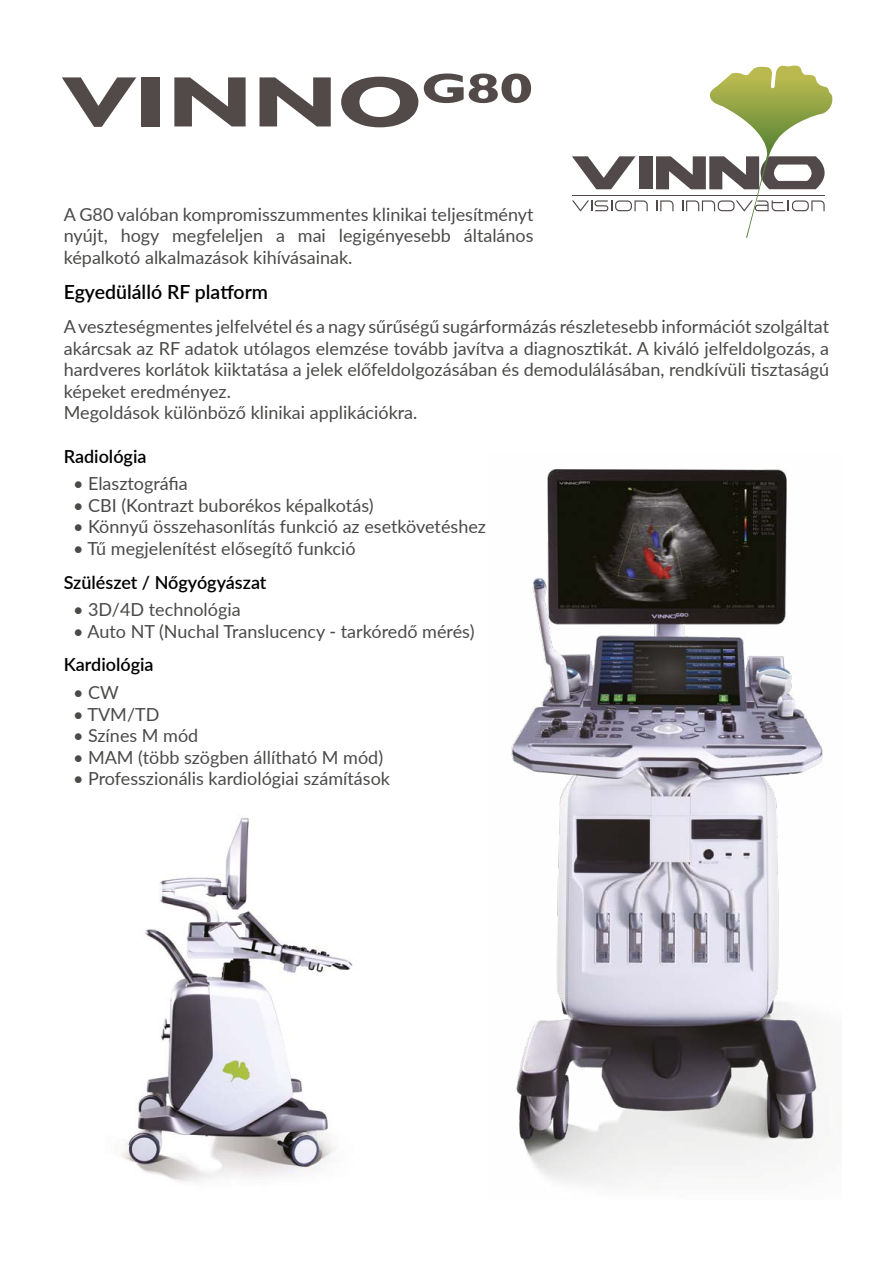
<style>
.page{position:relative;width:893px;height:1263px;background:#fff}
.page>*{position:absolute;margin:0;border:0;box-sizing:border-box;transform-origin:0 0}
.t1{font:700 71.7px "Humanist 521 BT";color:#524a49;scale:1.45 1}
.t2{font:600 19.5px "Lato";color:#000}
.t3{font:18px/21.6px "Lato";color:#4a4a49;text-align:justify}
.t4{font:600 18px "Lato";color:#000}
</style>
<div class="page">
<div style="left:639px;top:156px;width:14px;height:33px;background:#524a4a"></div>
<svg style="left:656px;top:156px;width:50px;height:33px"></svg>
<svg style="left:572px;top:156px;width:64px;height:33px"></svg>
<svg style="left:572px;top:200px;width:76px;height:11px"></svg>
<svg style="left:656px;top:200px;width:17px;height:11px"></svg>
<svg style="left:682px;top:200px;width:26px;height:11px"></svg>
<hr style="left:572px;top:195px;width:252px;height:1px;background:#524a4a">
<img style="left:708px;top:65px;width:124px;height:173px">
<img style="left:511px;top:469px;width:312px;height:716px">
<img style="left:122px;top:818px;width:231px;height:364px">
<h1 class="t1" style="left:64px;top:57px;width:325px">VINNO<sup>G80</sup></h1>
<p class="t3" style="left:64px;top:203px;width:471px">A G80 valóban kompromisszummentes klinikai teljesítményt nyújt, hogy megfeleljen a mai legigényesebb általános képalkotó alkalmazások kihívásainak.</p>
<p class="t2" style="left:64px;top:278px;width:206px">Egyedülálló RF platform</p>
<p class="t3" style="left:64px;top:315px;width:767px;text-align:left">A veszteségmentes jelfelvétel és a nagy sűrűségű sugárformázás részletesebb információt szolgáltat akárcsak az RF adatok utólagos elemzése tovább javítva a diagnosztikát. A kiváló jelfeldolgozás, a hardveres korlátok kiiktatása a jelek előfeldolgozásában és demodulálásában, rendkívüli tisztaságú képeket eredményez.<br>Megoldások különböző klinikai applikációkra.</p>
<p class="t4" style="left:64px;top:443px;width:84px">Radiológia</p>
<p class="t3" style="left:73px;top:472px;width:116px">• Elasztográfia</p>
<p class="t3" style="left:73px;top:494px;width:302px">• CBI (Kontrazt buborékos képalkotás)</p>
<p class="t3" style="left:73px;top:515px;width:415px">• Könnyű összehasonlítás funkció az esetkövetéshez</p>
<p class="t3" style="left:73px;top:537px;width:284px">• Tű megjelenítést elősegítő funkció</p>
<p class="t4" style="left:64px;top:569px;width:204px">Szülészet / Nőgyógyászat</p>
<p class="t3" style="left:73px;top:598px;width:169px">• 3D/4D technológia</p>
<p class="t3" style="left:73px;top:620px;width:403px">• Auto NT (Nuchal Translucency - tarkóredő mérés)</p>
<p class="t4" style="left:64px;top:652px;width:91px">Kardiológia</p>
<p class="t3" style="left:73px;top:681px;width:47px">• CW</p>
<p class="t3" style="left:73px;top:702px;width:88px">• TVM/TD</p>
<p class="t3" style="left:73px;top:724px;width:127px">• Színes M mód</p>
<p class="t3" style="left:73px;top:746px;width:312px">• MAM (több szögben állítható M mód)</p>
<p class="t3" style="left:73px;top:767px;width:318px">• Professzionális kardiológiai számítások</p>
</div>
